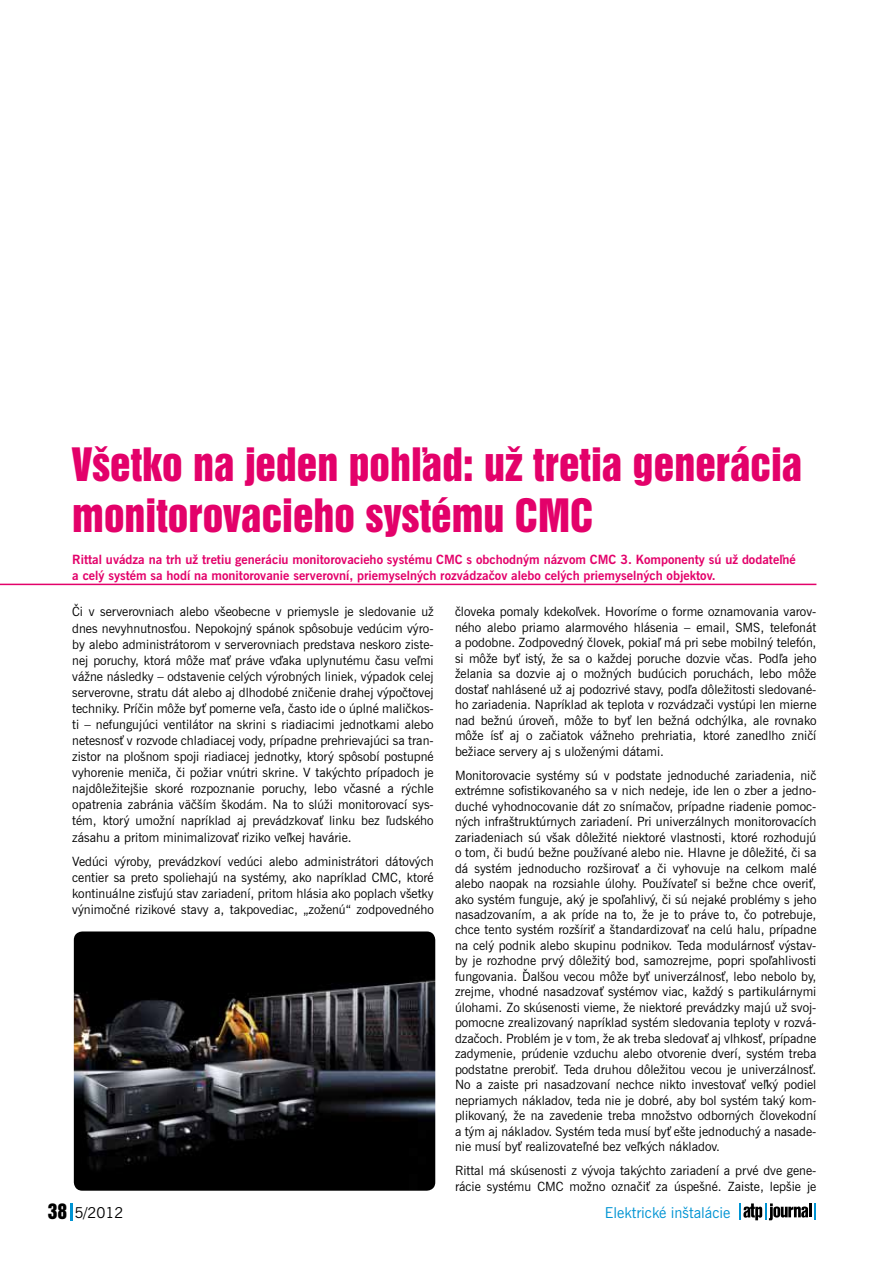
<style>
.page{position:relative;width:893px;height:1263px;background:#fff}
.page>*{position:absolute;margin:0;border:0;box-sizing:border-box;transform-origin:0 0}
.t1{font:42px/50.6px "Swiss 921 AT Regular A";color:#e3016a}
.t2{font:15px "News Gothic AT";color:#0094d3}
.t3{font:15px "News Gothic AT";color:#000}
.t4{font:12.75px/15.5px "News Gothic AT";color:#000;text-align:justify}
.t5{font:700 12.75px/15.5px "News Gothic AT";color:#e3016a}
.s1{font-family:"Swiss 921 AT Regular A";font-size:19.5px}
</style>
<div class="page">
<svg style="left:70px;top:1203px;width:2px;height:17px"></svg>
<svg style="left:739px;top:1203px;width:77px;height:17px"></svg>
<img style="left:74px;top:931px;width:361px;height:260px">
<hr style="left:0;top:584px;width:816px;height:1px;background:#e3016a">
<h1 class="t1" style="left:72px;top:439px;width:732px">Všetko na jeden pohľad: už tretia generácia monitorovacieho systému CMC</h1>
<p class="t5" style="left:72px;top:552px;width:725px">Rittal uvádza na trh už tretiu generáciu monitorovacieho systému CMC s obchodným názvom CMC 3. Komponenty sú už dodateľné a celý systém sa hodí na monitorovanie serverovní, priemyselných rozvádzačov alebo celých priemyselných objektov.</p>
<p class="t4" style="left:72px;top:604px;width:363px;line-height:16px">Či v serverovniach alebo všeobecne v priemysle je sledovanie už dnes nevyhnutnosťou. Nepokojný spánok spôsobuje vedúcim výro&shy;by alebo administrátorom v serverovniach predstava neskoro ziste&shy;nej poruchy, ktorá môže mať práve vďaka uplynutému času veľmi vážne následky – odstavenie celých výrobných liniek, výpadok celej serverovne, stratu dát alebo aj dlhodobé zničenie drahej výpočtovej techniky. Príčin môže byť pomerne veľa, často ide o úplné maličkos&shy;ti – nefungujúci ventilátor na skrini s riadiacimi jednotkami alebo netesnosť v rozvode chladiacej vody, prípadne prehrievajúci sa tran&shy;zistor na plošnom spoji riadiacej jednotky, ktorý spôsobí postupné vyhorenie meniča, či požiar vnútri skrine. V takýchto prípadoch je najdôležitejšie skoré rozpoznanie poruchy, lebo včasné a rýchle opatrenia zabránia väčším škodám. Na to slúži monitorovací sys&shy;tém, ktorý umožní napríklad aj prevádzkovať linku bez ľudského zásahu a pritom minimalizovať riziko veľkej havárie.</p>
<p class="t4" style="left:72px;top:853px;width:363px;line-height:16px">Vedúci výroby, prevádzkoví vedúci alebo administrátori dátových centier sa preto spoliehajú na systémy, ako napríklad CMC, ktoré kontinuálne zisťujú stav zariadení, pritom hlásia ako poplach všetky výnimočné rizikové stavy a, takpovediac, „zoženú“ zodpovedného</p>
<p class="t4" style="left:455px;top:604px;width:363px">človeka pomaly kdekoľvek. Hovoríme o forme oznamovania varov&shy;ného alebo priamo alarmového hlásenia – email, SMS, telefonát a podobne. Zodpovedný človek, pokiaľ má pri sebe mobilný telefón, si môže byť istý, že sa o každej poruche dozvie včas. Podľa jeho želania sa dozvie aj o možných budúcich poruchách, lebo môže dostať nahlásené už aj podozrivé stavy, podľa dôležitosti sledované&shy;ho zariadenia. Napríklad ak teplota v rozvádzači vystúpi len mierne nad bežnú úroveň, môže to byť len bežná odchýlka, ale rovnako môže ísť aj o začiatok vážneho prehriatia, ktoré zanedlho zničí bežiace servery aj s uloženými dátami.</p>
<p class="t4" style="left:455px;top:767px;width:363px">Monitorovacie systémy sú v podstate jednoduché zariadenia, nič extrémne sofistikovaného sa v nich nedeje, ide len o zber a jedno&shy;duché vyhodnocovanie dát zo snímačov, prípadne riadenie pomoc&shy;ných infraštruktúrnych zariadení. Pri univerzálnych monitorovacích zariadeniach sú však dôležité niektoré vlastnosti, ktoré rozhodujú o tom, či budú bežne používané alebo nie. Hlavne je dôležité, či sa dá systém jednoducho rozširovať a či vyhovuje na celkom malé alebo naopak na rozsiahle úlohy. Používateľ si bežne chce overiť, ako systém funguje, aký je spoľahlivý, či sú nejaké problémy s jeho nasadzovaním, a ak príde na to, že je to práve to, čo potrebuje, chce tento systém rozšíriť a štandardizovať na celú halu, prípadne na celý podnik alebo skupinu podnikov. Teda modulárnosť výstav&shy;by je rozhodne prvý dôležitý bod, samozrejme, popri spoľahlivosti fungovania. Ďalšou vecou môže byť univerzálnosť, lebo nebolo by, zrejme, vhodné nasadzovať systémov viac, každý s partikulárnymi úlohami. Zo skúsenosti vieme, že niektoré prevádzky majú už svoj&shy;pomocne zrealizovaný napríklad systém sledovania teploty v rozvá&shy;dzačoch. Problém je v tom, že ak treba sledovať aj vlhkosť, prípadne zadymenie, prúdenie vzduchu alebo otvorenie dverí, systém treba podstatne prerobiť. Teda druhou dôležitou vecou je univerzálnosť.<br>No a zaiste pri nasadzovaní nechce nikto investovať veľký podiel nepriamych nákladov, teda nie je dobré, aby bol systém taký kom&shy;plikovaný, že na zavedenie treba množstvo odborných človekodní a tým aj nákladov. Systém teda musí byť ešte jednoduchý a nasade&shy;nie musí byť realizovateľné bez veľkých nákladov.</p>
<p class="t4" style="left:455px;top:1163px;width:363px">Rittal má skúsenosti z vývoja takýchto zariadení a prvé dve gene&shy;rácie systému CMC možno označiť za úspešné. Zaiste, lepšie je</p>
<p class="t3" style="left:48px;top:1203px;width:77px"><span class="s1">38</span> 5/2012</p>
<p class="t2" style="left:605px;top:1203px;width:127px">Elektrické inštalácie</p>
</div>
